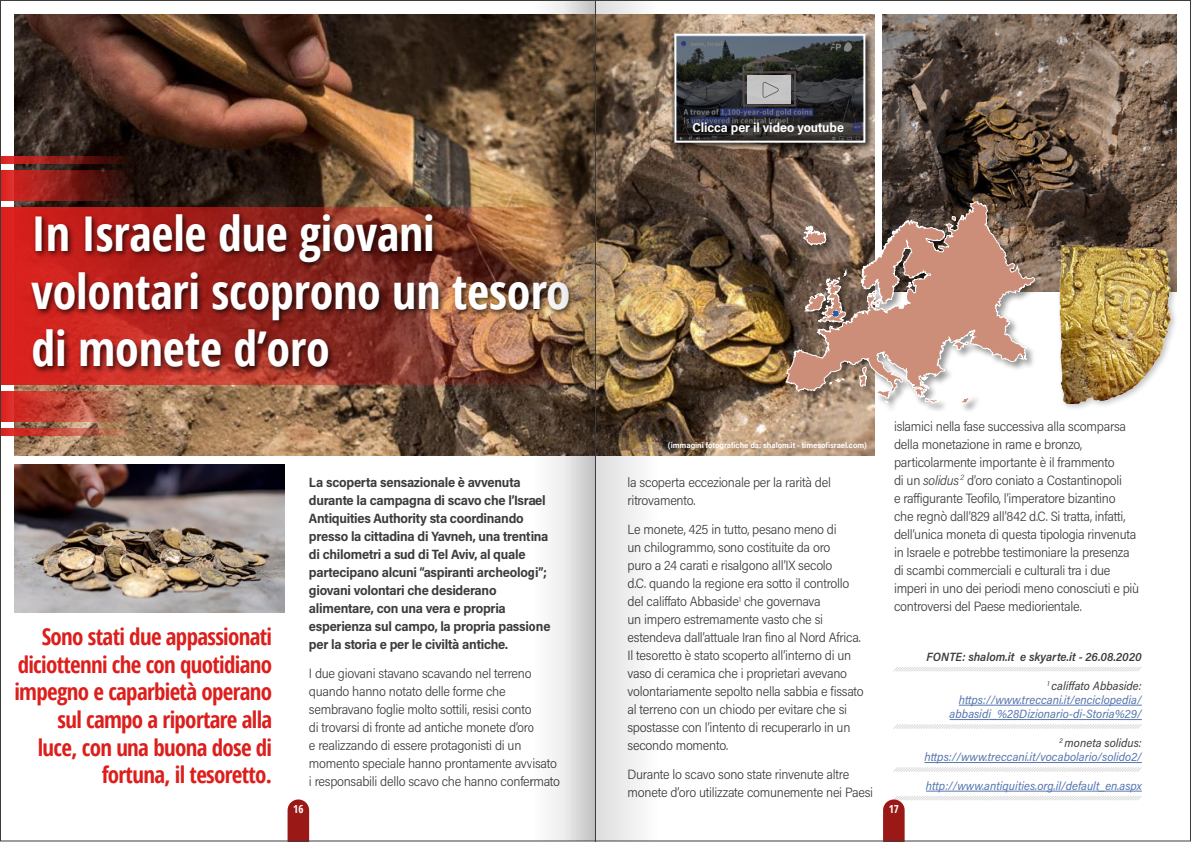
<style>
.page{position:relative;width:1191px;height:842px;background:#fff}
.page>*{position:absolute;margin:0;border:0;box-sizing:border-box;transform-origin:0 0}
.t1{font:700 condensed 48px/57.6px "Open Sans";letter-spacing:-.005em;color:#fff}
.t2{font:700 condensed 23px/27.6px "Open Sans";letter-spacing:-.03em;color:#dc1f1c;text-align:right}
.t3{font:300 13.5px/18px "Acumin Pro Semi Cond";letter-spacing:-.02em;color:#3c3c3b}
.t4{font:700 13.5px/18px "Acumin Pro Semi Cond";letter-spacing:-.02em;color:#3c3c3b}
.t5{font:700 13px "Acumin Pro Semi Cond";letter-spacing:-.005em;color:#fff}
.t6{font:italic 12px/14.4px "Acumin Pro Semi Cond";color:#5576af;text-align:right}
.t7{font:italic 600 12px "Acumin Pro Semi Cond";color:#3c3c3b}
.t8{font:700 condensed 11px "Open Sans";color:#fff}
.t9{font:700 8px "Acumin Pro Semi Cond";letter-spacing:-.005em;color:#fff}
.s1{font-style:italic}
.s2{color:#3c3c3b}
</style>
<div class="page">
<img style="left:14px;top:14px;width:860px;height:441px">
<img style="left:882px;top:14px;width:294px;height:277px">
<svg style="left:2px;top:207px;width:530px;height:178px;background:#ba2e25"></svg>
<div style="left:0;top:170px;width:134px;height:30px;background:linear-gradient(to right,#e82a26,#1d0e09)"></div>
<svg style="left:2px;top:156px;width:132px;height:7px"></svg>
<svg style="left:2px;top:392px;width:132px;height:30px;background:#bd4e3d"></svg>
<svg style="left:2px;top:428px;width:132px;height:7px"></svg>
<div style="left:29px;top:211px;width:546px;height:163px;background:#000;opacity:.75"></div>
<div style="left:784px;top:200px;width:260px;height:213px;background:#000;opacity:.41"></div>
<svg style="left:785px;top:182px;width:250px;height:237px"></svg>
<svg style="left:903px;top:281px;width:10px;height:9px"></svg>
<svg style="left:829px;top:378px;width:16px;height:8px"></svg>
<svg style="left:857px;top:340px;width:11px;height:47px"></svg>
<svg style="left:920px;top:383px;width:9px;height:7px"></svg>
<svg style="left:890px;top:230px;width:5px;height:7px"></svg>
<svg style="left:867px;top:283px;width:16px;height:26px"></svg>
<svg style="left:924px;top:397px;width:15px;height:7px"></svg>
<svg style="left:876px;top:388px;width:15px;height:16px"></svg>
<svg style="left:959px;top:394px;width:14px;height:10px"></svg>
<svg style="left:800px;top:224px;width:47px;height:118px;background:#8d7568"></svg>
<svg style="left:893px;top:667px;width:249px;height:5px"></svg>
<hr style="left:958px;top:705px;width:183px;height:1px;background:#5576af">
<svg style="left:893px;top:724px;width:249px;height:5px"></svg>
<hr style="left:949px;top:719px;width:192px;height:1px;background:#5576af">
<svg style="left:893px;top:767px;width:249px;height:5px"></svg>
<hr style="left:924px;top:762px;width:217px;height:1px;background:#5576af">
<hr style="left:926px;top:791px;width:215px;height:1px;background:#5576af">
<div style="left:1056px;top:242px;width:122px;height:170px;background:#000;opacity:.25"></div>
<img style="left:1059px;top:245px;width:111px;height:159px">
<img style="left:14px;top:465px;width:270px;height:148px">
<div style="left:670px;top:32px;width:204px;height:120px;background:#000;opacity:.75"></div>
<svg style="left:671px;top:34px;width:191px;height:108px;background:#36393c"></svg>
<svg style="left:742px;top:71px;width:54px;height:35px;background:#969494"></svg>
<div style="left:674px;top:34px;width:191px;height:109px;border:2px solid #fff"></div>
<svg style="left:287px;top:799px;width:22px;height:43px"></svg>
<svg style="left:883px;top:796px;width:259px;height:46px"></svg>
<svg style="left:532px;top:2px;width:31px;height:837px"></svg>
<svg style="left:596px;top:2px;width:62px;height:837px"></svg>
<svg style="left:563px;top:2px;width:32px;height:837px;background:#9d9084"></svg>
<hr style="left:595px;top:0;width:1px;height:842px;background:#3c3c3b">
<h1 class="t1" style="left:32px;top:204px;width:540px">In Israele due giovani volontari scoprono un tesoro di monete d’oro</h1>
<h2 class="t2" style="left:14px;top:623px;width:259px">Sono stati due appassionati diciottenni che con quotidiano impegno e caparbietà operano sul campo a riportare alla luce, con una buona dose di fortuna, il tesoretto.</h2>
<p class="t4" style="left:309px;top:472px;width:243px">La scoperta sensazionale è avvenuta durante la campagna di scavo che l’Israel Antiquities Authority sta coordinando presso la cittadina di Yavneh, una trentina di chilometri a sud di Tel Aviv, al quale partecipano alcuni “aspiranti archeologi”; giovani volontari che desiderano alimentare, con una vera e propria esperienza sul campo, la propria passione per la storia e per le civiltà antiche.</p>
<p class="t3" style="left:309px;top:664px;width:253px">I due giovani stavano scavando nel terreno quando hanno notato delle forme che sembravano foglie molto sottili, resisi conto<br>di trovarsi di fronte ad antiche monete d’oro<br>e realizzando di essere protagonisti di un momento speciale hanno prontamente avvisato i responsabili dello scavo che hanno confermato</p>
<p class="t5" style="left:692px;top:118px;width:153px">Clicca per il video youtube</p>
<p class="t9" style="left:668px;top:439px;width:200px">(immagini fotografiche da: shalom.it - timesofisrael.com)</p>
<p class="t3" style="left:627px;top:472px;width:205px">la scoperta eccezionale per la rarità del ritrovamento.</p>
<p class="t3" style="left:627px;top:520px;width:238px">Le monete, 425 in tutto, pesano meno di<br>un chilogrammo, sono costituite da oro<br>puro a 24 carati e risalgono all’IX secolo<br>d.C. quando la regione era sotto il controllo del califfato Abbaside<sup>1</sup> che governava<br>un impero estremamente vasto che si estendeva dall’attuale Iran fino al Nord Africa.<br>Il tesoretto è stato scoperto all’interno di un vaso di ceramica che i proprietari avevano volontariamente sepolto nella sabbia e fissato al terreno con un chiodo per evitare che si spostasse con l’intento di recuperarlo in un secondo momento.</p>
<p class="t3" style="left:627px;top:765px;width:247px">Durante lo scavo sono state rinvenute altre monete d’oro utilizzate comunemente nei Paesi</p>
<p class="t3" style="left:894px;top:417px;width:247px">islamici nella fase successiva alla scomparsa della monetazione in rame e bronzo, particolarmente importante è il frammento<br>di un <span class="s1">solidus</span> <sup>2</sup> d’oro coniato a Costantinopoli<br>e raffigurante Teofilo, l’imperatore bizantino<br>che regnò dall’829 all’842 d.C. Si tratta, infatti, dell’unica moneta di questa tipologia rinvenuta in Israele e potrebbe testimoniare la presenza di scambi commerciali e culturali tra i due imperi in uno dei periodi meno conosciuti e più controversi del Paese mediorientale.</p>
<p class="t7" style="left:926px;top:648px;width:217px">FONTE: shalom.it e skyarte.it - 26.08.2020</p>
<p class="t6" style="left:949px;top:678px;width:194px"><sup>1</sup> <span class="s2">califfato Abbaside: </span>https://www.treccani.it/enciclopedia/ abbasidi_%28Dizionario-di-Storia%29/</p>
<p class="t6" style="left:924px;top:735px;width:219px"><sup>2</sup> <span class="s2">moneta solidus: </span>https://www.treccani.it/vocabolario/solido2/</p>
<p class="t6" style="left:926px;top:778px;width:217px">http://www.antiquities.org.il/default_en.aspx</p>
<p class="t8" style="left:293px;top:802px;width:12px">16</p>
<p class="t8" style="left:888px;top:802px;width:12px">17</p>
</div>
